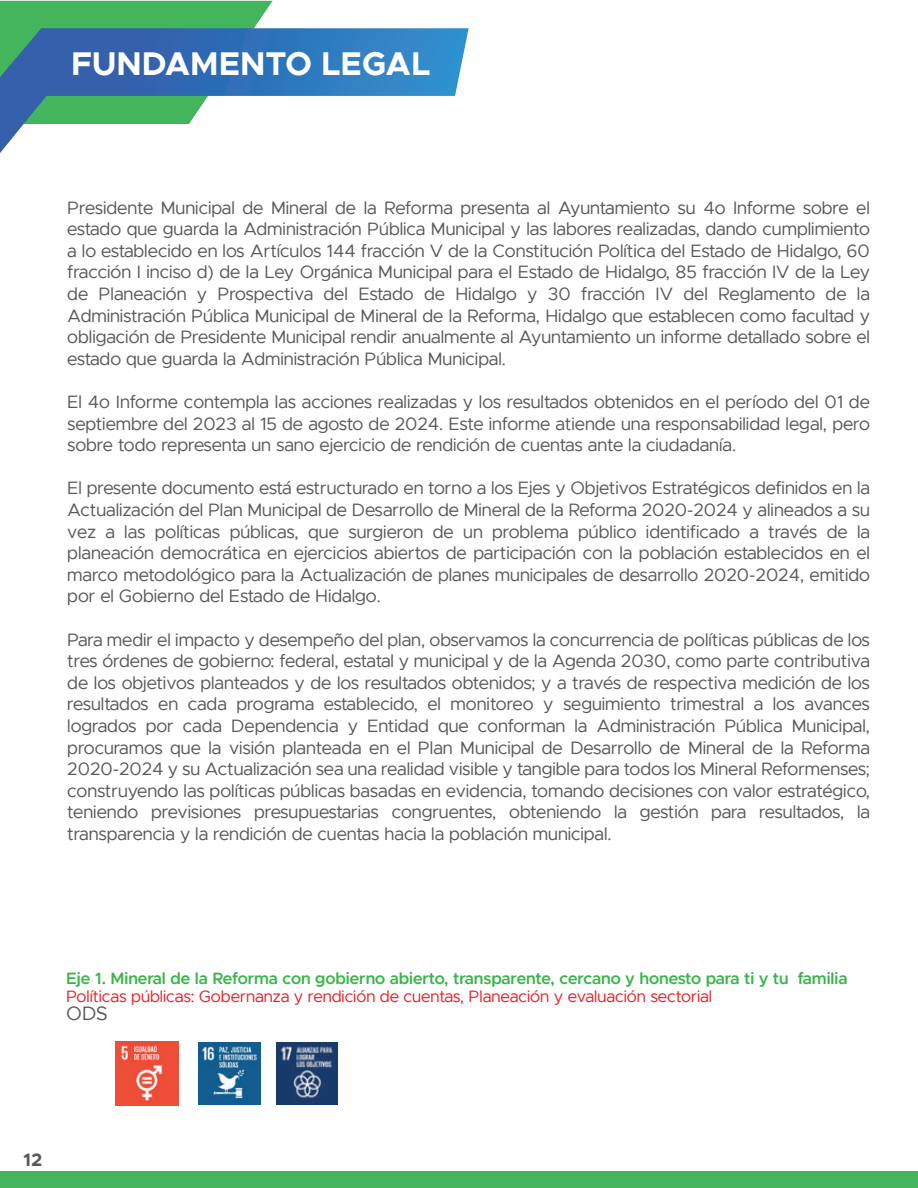
<style>
.page{position:relative;width:918px;height:1188px;background:#fff}
.page>*{position:absolute;margin:0;border:0;box-sizing:border-box;transform-origin:0 0}
.t1{font:700 33px "Metropolis";color:#fff}
.t2{font:19.5px "Metropolis";color:#57585a}
.t3{font:18px/21.6px "Metropolis";color:#57585a;text-align:justify}
.t4{font:700 18px "Metropolis";color:#57585a}
.t5{font:600 16.5px "Metropolis";color:#3ab54a}
.t6{font:16.5px "Metropolis";color:#ee1d23}
</style>
<div class="page">
<div style="left:0;top:1px;width:273px;height:27px;background:#43b55c"></div>
<svg style="left:0;top:28px;width:469px;height:125px"></svg>
<img style="left:115px;top:1041px;width:64px;height:64px">
<img style="left:198px;top:1042px;width:63px;height:63px">
<img style="left:276px;top:1042px;width:62px;height:63px">
<div style="left:0;top:1172px;width:918px;height:16px;background:#43b55c"></div>
<h1 class="t1" style="left:71px;top:43px;width:361px">FUNDAMENTO LEGAL</h1>
<p class="t3" style="left:67px;top:197px;width:804px">Presidente Municipal de Mineral de la Reforma presenta al Ayuntamiento su 4o Informe sobre el estado que guarda la Administración Pública Municipal y las labores realizadas, dando cumplimiento a lo establecido en los Artículos 144 fracción V de la Constitución Política del Estado de Hidalgo, 60 fracción I inciso d) de la Ley Orgánica Municipal para el Estado de Hidalgo, 85 fracción IV de la Ley de Planeación y Prospectiva del Estado de Hidalgo y 30 fracción IV del Reglamento de la Administración Pública Municipal de Mineral de la Reforma, Hidalgo que establecen como facultad y obligación de Presidente Municipal rendir anualmente al Ayuntamiento un informe detallado sobre el estado que guarda la Administración Pública Municipal.</p>
<p class="t3" style="left:67px;top:391px;width:804px">El 4o Informe contempla las acciones realizadas y los resultados obtenidos en el período del 01 de septiembre del 2023 al 15 de agosto de 2024. Este informe atiende una responsabilidad legal, pero sobre todo representa un sano ejercicio de rendición de cuentas ante la ciudadanía.</p>
<p class="t3" style="left:67px;top:477px;width:804px">El presente documento está estructurado en torno a los Ejes y Objetivos Estratégicos definidos en la Actualización del Plan Municipal de Desarrollo de Mineral de la Reforma 2020-2024 y alineados a su vez a las políticas públicas, que surgieron de un problema público identificado a través de la planeación democrática en ejercicios abiertos de participación con la población establecidos en el marco metodológico para la Actualización de planes municipales de desarrollo 2020-2024, emitido por el Gobierno del Estado de Hidalgo.</p>
<p class="t3" style="left:67px;top:629px;width:804px">Para medir el impacto y desempeño del plan, observamos la concurrencia de políticas públicas de los tres órdenes de gobierno: federal, estatal y municipal y de la Agenda 2030, como parte contributiva de los objetivos planteados y de los resultados obtenidos; y a través de respectiva medición de los resultados en cada programa establecido, el monitoreo y seguimiento trimestral a los avances logrados por cada Dependencia y Entidad que conforman la Administración Pública Municipal, procuramos que la visión planteada en el Plan Municipal de Desarrollo de Mineral de la Reforma 2020-2024 y su Actualización sea una realidad visible y tangible para todos los Mineral Reformenses; construyendo las políticas públicas basadas en evidencia, tomando decisiones con valor estratégico, teniendo previsiones presupuestarias congruentes, obteniendo la gestión para resultados, la transparencia y la rendición de cuentas hacia la población municipal.</p>
<p class="t5" style="left:66px;top:968px;width:783px">Eje 1. Mineral de la Reforma con gobierno abierto, transparente, cercano y honesto para ti y tu familia</p>
<p class="t6" style="left:66px;top:986px;width:647px">Políticas públicas: Gobernanza y rendición de cuentas, Planeación y evaluación sectorial</p>
<p class="t2" style="left:66px;top:1001px;width:43px">ODS</p>
<p class="t4" style="left:23px;top:1149px;width:21px">12</p>
</div>
